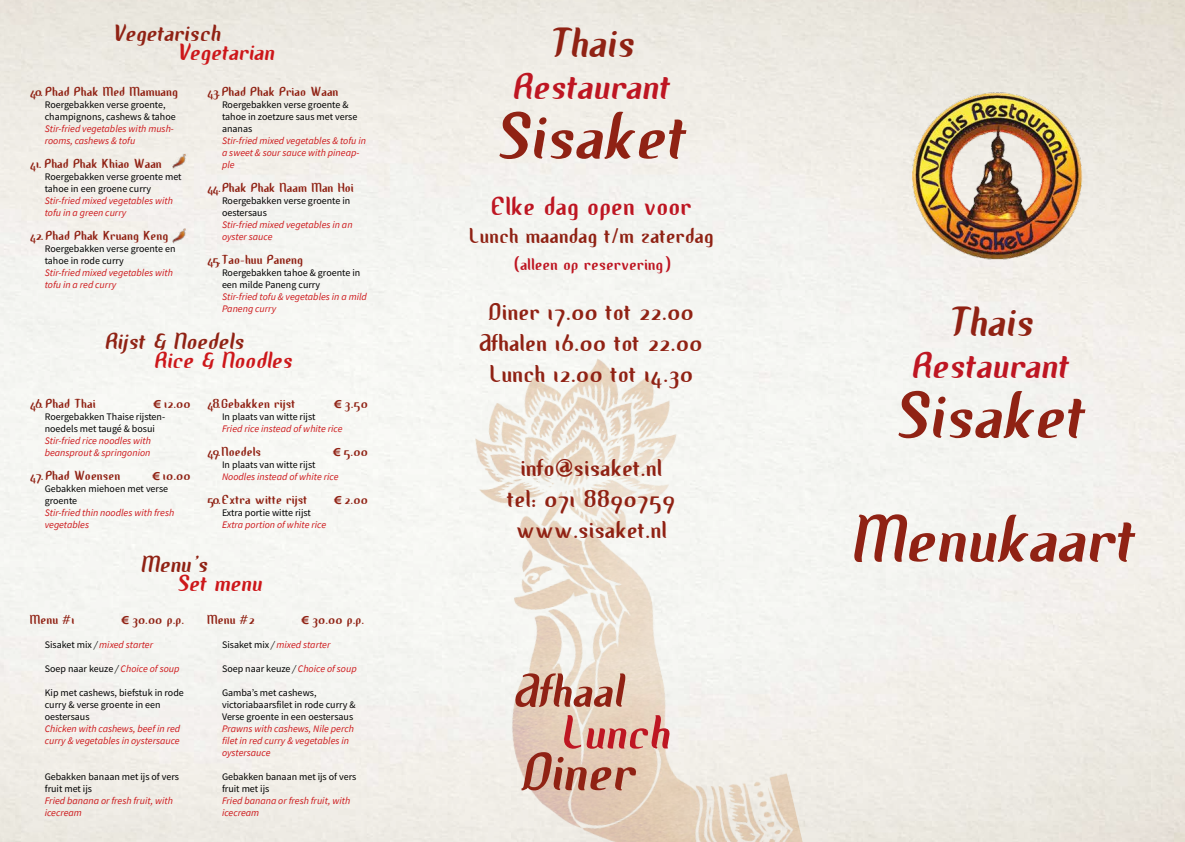
<style>
.page{position:relative;width:1185px;height:842px;background:#fff}
.page>*{position:absolute;margin:0;border:0;box-sizing:border-box;transform-origin:0 0}
.t1{font:italic 72px "Albino";color:#902214}
.t2{font:italic 58px "Albino";color:#902214}
.t3{font:italic 50.9px "Albino";color:#902214}
.t4{font:italic 50.9px "Albino";color:#be1622}
.t5{font:italic 45px "Albino";color:#902214}
.t6{font:italic 40px "Albino";color:#be1622}
.t7{font:28px "Albino";color:#be1622}
.t8{font:26px/31.2px "Albino";color:#902214;text-align:center}
.t9{font:italic 25px "Albino";color:#902214}
.t10{font:italic 25px "Albino";color:#cd171a}
.t11{font:23px "Albino";color:#902214}
.t12{font:18px "Albino";color:#be1622}
.t13{font:14px "Albino";color:#902214}
.t14{font:italic 10px/12px "Source Sans Pro";color:#cd171a}
.t15{font:10px/12px "Source Sans Pro";color:#000}
.s1{font-family:"Eras ITC";font-weight:600;font-size:12px}
.s2{font-style:normal;color:#000}
.s3{color:#000}
.s4{font-style:italic}
.s5{font-style:italic;color:#cd171a}
</style>
<div class="page">
<img style="left:420px;top:338px;width:383px;height:504px">
<img style="left:912px;top:93px;width:170px;height:166px">
<img style="left:170px;top:154px;width:19px;height:15px">
<img style="left:170px;top:228px;width:19px;height:16px">
<h3 class="t9" style="left:113px;top:21px;width:115px">Vegetarisch</h3>
<h3 class="t10" style="left:177px;top:40px;width:104px">Vegetarian</h3>
<h3 class="t13" style="left:31px;top:85px;width:150px">40. Phad Phak Med Mamuang</h3>
<p class="t15" style="left:45px;top:99px;width:133px">Roergebakken verse groente, champignons, cashews &amp; tahoe</p>
<p class="t14" style="left:45px;top:123px;width:131px">Stir-fried vegetables with mush&shy;rooms, cashews &amp; tofu</p>
<h3 class="t13" style="left:31px;top:157px;width:134px">41. Phad Phak Khiao Waan</h3>
<p class="t15" style="left:45px;top:171px;width:138px">Roergebakken verse groente met tahoe in een groene curry</p>
<p class="t14" style="left:45px;top:195px;width:130px">Stir-fried mixed vegetables with tofu in a green curry</p>
<h3 class="t13" style="left:31px;top:229px;width:140px">42. Phad Phak Kruang Keng</h3>
<p class="t15" style="left:45px;top:243px;width:132px">Roergebakken verse groente en tahoe in rode curry</p>
<p class="t14" style="left:45px;top:267px;width:130px">Stir-fried mixed vegetables with tofu in a red curry</p>
<h3 class="t13" style="left:208px;top:85px;width:133px">43. Phad Phak Priao Waan</h3>
<p class="t15" style="left:222px;top:99px;width:137px">Roergebakken verse groente &amp; tahoe in zoetzure saus met verse ananas</p>
<p class="t14" style="left:222px;top:135px;width:146px">Stir-fried mixed vegetables &amp; tofu in a sweet &amp; sour sauce with pineap&shy;ple</p>
<h3 class="t13" style="left:208px;top:181px;width:148px">44. Phak Phak Naam Man Hoi</h3>
<p class="t15" style="left:222px;top:195px;width:130px">Roergebakken verse groente in oestersaus</p>
<p class="t14" style="left:222px;top:219px;width:132px">Stir-fried mixed vegetables in an oyster sauce</p>
<h3 class="t13" style="left:208px;top:253px;width:97px">45.Tao-huu Paneng</h3>
<p class="t15" style="left:222px;top:267px;width:140px">Roergebakken tahoe &amp; groente in een milde Paneng curry</p>
<p class="t14" style="left:222px;top:291px;width:146px">Stir-fried tofu &amp; vegetables in a mild<br>Paneng curry</p>
<h3 class="t9" style="left:105px;top:329px;width:146px">Rijst &amp; Noedels</h3>
<h3 class="t10" style="left:155px;top:348px;width:145px">Rice &amp; Noodles</h3>
<h3 class="t13" style="left:31px;top:397px;width:67px">46. Phad Thai</h3>
<p class="t15" style="left:45px;top:411px;width:122px">Roergebakken Thaise rijsten&shy;noedels met taugé &amp; bosui</p>
<p class="t14" style="left:45px;top:435px;width:108px">Stir-fried rice noodles with beansprout &amp; springonion</p>
<h3 class="t13" style="left:31px;top:469px;width:92px">47. Phad Woensen</h3>
<p class="t15" style="left:45px;top:483px;width:125px">Gebakken miehoen met verse groente</p>
<p class="t14" style="left:45px;top:507px;width:131px">Stir-fried thin noodles with fresh vegetables</p>
<h3 class="t13" style="left:154px;top:397px;width:39px"><span class="s1">€</span> 12.00</h3>
<h3 class="t13" style="left:153px;top:469px;width:40px"><span class="s1">€</span> 10.00</h3>
<h3 class="t13" style="left:208px;top:397px;width:90px">48.Gebakken rijst</h3>
<p class="t15" style="left:222px;top:411px;width:95px">In plaats van witte rijst</p>
<p class="t14" style="left:222px;top:423px;width:122px">Fried rice instead of white rice</p>
<h3 class="t13" style="left:208px;top:445px;width:56px">49.Noedels</h3>
<p class="t15" style="left:222px;top:459px;width:95px">In plaats van witte rijst</p>
<p class="t14" style="left:222px;top:471px;width:118px">Noodles instead of white rice</p>
<h3 class="t13" style="left:208px;top:493px;width:102px">50.Extra witte rijst</h3>
<p class="t15" style="left:222px;top:507px;width:90px">Extra portie witte rijst</p>
<p class="t14" style="left:222px;top:519px;width:106px">Extra portion of white rice</p>
<h3 class="t13" style="left:334px;top:397px;width:36px"><span class="s1">€</span> 3.50</h3>
<h3 class="t13" style="left:333px;top:445px;width:37px"><span class="s1">€</span> 5.00</h3>
<h3 class="t13" style="left:334px;top:493px;width:36px"><span class="s1">€</span> 2.00</h3>
<h3 class="t9" style="left:141px;top:552px;width:73px">Menu’s</h3>
<h3 class="t10" style="left:177px;top:571px;width:92px">Set menu</h3>
<h3 class="t13" style="left:31px;top:613px;width:46px">Menu #1</h3>
<h3 class="t13" style="left:122px;top:613px;width:65px"><span class="s1">€</span> 30.00 p.p.</h3>
<p class="t14" style="left:45px;top:639px;width:110px"><span class="s2">Sisaket mix</span> <span class="s3">/</span> mixed starter</p>
<p class="t15" style="left:45px;top:663px;width:136px">Soep naar keuze <span class="s4">/</span> <span class="s5">Choice of soup</span></p>
<p class="t15" style="left:45px;top:687px;width:141px">Kip met cashews, biefstuk in rode curry &amp; verse groente in een oestersaus</p>
<p class="t14" style="left:45px;top:723px;width:137px">Chicken with cashews, beef in red curry &amp; vegetables in oystersauce</p>
<p class="t15" style="left:45px;top:771px;width:136px">Gebakken banaan met ijs of vers fruit met ijs</p>
<p class="t14" style="left:45px;top:795px;width:130px">Fried banana or fresh fruit, with icecream</p>
<h3 class="t13" style="left:208px;top:613px;width:49px">Menu #2</h3>
<h3 class="t13" style="left:302px;top:613px;width:65px"><span class="s1">€</span> 30.00 p.p.</h3>
<p class="t14" style="left:222px;top:639px;width:110px"><span class="s2">Sisaket mix</span> <span class="s3">/</span> mixed starter</p>
<p class="t15" style="left:222px;top:663px;width:136px">Soep naar keuze <span class="s4">/</span> <span class="s5">Choice of soup</span></p>
<p class="t15" style="left:222px;top:687px;width:135px">Gamba’s met cashews, victoriabaarsfilet in rode curry &amp;<br>Verse groente in een oestersaus</p>
<p class="t14" style="left:222px;top:723px;width:133px">Prawns with cashews, Nile perch filet in red curry &amp; vegetables in oystersauce</p>
<p class="t15" style="left:222px;top:771px;width:136px">Gebakken banaan met ijs of vers fruit met ijs</p>
<p class="t14" style="left:222px;top:795px;width:130px">Fried banana or fresh fruit, with icecream</p>
<h3 class="t5" style="left:549px;top:21px;width:97px">Thais</h3>
<h3 class="t6" style="left:513px;top:67px;width:160px">Restaurant</h3>
<h1 class="t1" style="left:496px;top:101px;width:194px">Sisaket</h1>
<h3 class="t7" style="left:492px;top:193px;width:202px">Elke dag open voor±</h3>
<h3 class="t11" style="left:470px;top:224px;width:246px">Lunch maandag t/m zaterdag</h3>
<h3 class="t12" style="left:514px;top:256px;width:160px">(alleen op reservering)</h3>
<h3 class="t8" style="left:481px;top:297px;width:224px">Diner 17.00 tot 22.00<br>Afhalen 16.00 tot 22.00<br>Lunch 12.00 tot 14.30</h3>
<h3 class="t8" style="left:509px;top:453px;width:170px">info@sisaket.nl tel: 071 8890759 www.sisaket.nl</h3>
<h3 class="t3" style="left:517px;top:666px;width:119px">Afhaal</h3>
<h3 class="t4" style="left:562px;top:708px;width:121px">Lunch</h3>
<h2 class="t2" style="left:523px;top:744px;width:126px">Diner</h2>
<h3 class="t5" style="left:948px;top:300px;width:97px">Thais</h3>
<h3 class="t6" style="left:912px;top:346px;width:160px">Restaurant</h3>
<h1 class="t1" style="left:895px;top:380px;width:194px">Sisaket</h1>
<h1 class="t1" style="left:853px;top:504px;width:286px">Menukaart</h1>
</div>
